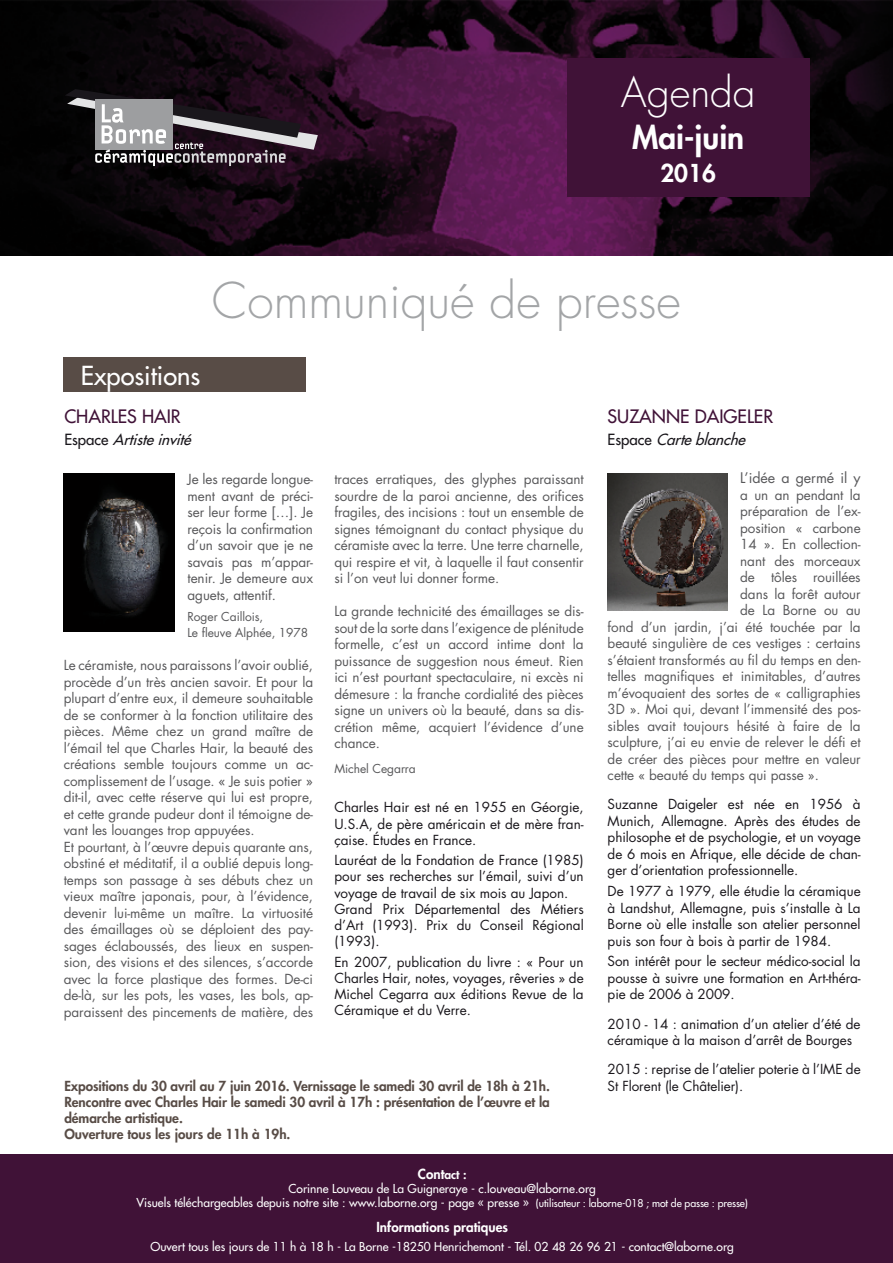
<style>
.page{position:relative;width:893px;height:1263px;background:#fff}
.page>*{position:absolute;margin:0;border:0;box-sizing:border-box;transform-origin:0 0}
.t1{font:300 48px "Futura Std";color:#a3a5a7}
.t2{font:300 40.5px "Futura Std";color:#fff}
.t3{font:800 31.5px "Futura Std";color:#fff}
.t4{font:500 25.5px "Futura Std";color:#fff}
.t5{font:800 24px "Futura Std";color:#fff}
.t6{font:500 18px "Futura Std";letter-spacing:.075em;color:#401237}
.t7{font:500 18px "Futura Std";color:#401237}
.t8{font:italic 500 15px "Futura Std";color:#1a171c}
.t9{font:14.25px "Futura Std";letter-spacing:-.005em;color:#58585a}
.t10{font:13.5px/16.5px "Futura Std";letter-spacing:-.005em;color:#58585a;text-align:justify}
.t11{font:13.5px/16.5px "Futura Std";color:#1a171c;text-align:justify}
.t12{font:800 13.5px/16.2px "Futura Std";letter-spacing:-.005em;color:#584c46}
.t13{font:800 13.5px "Futura Std";color:#fff}
.t14{font:500 12px/14.4px "Futura Std";color:#fff;text-align:center}
.t15{font:12px/16.5px "Futura Std";letter-spacing:-.005em;color:#58585a}
.s1{font-style:normal}
.s2{font-size:14.25px}
.s3{font-size:12px}
.s4{font-size:10.5px}
</style>
<div class="page">
<img style="left:64px;top:473px;width:111px;height:158px">
<img style="left:0;top:0;width:893px;height:255px">
<svg style="left:65px;top:89px;width:253px;height:77px;background:#504950"></svg>
<img style="left:608px;top:473px;width:119px;height:137px">
<div style="left:64px;top:357px;width:242px;height:35px;background:#584c46"></div>
<div style="left:0;top:1154px;width:893px;height:109px;background:#401237"></div>
<div style="left:567px;top:58px;width:242px;height:139px;background:#401237"></div>
<h2 class="t2" style="left:621px;top:67px;width:136px">Agenda</h2>
<h3 class="t3" style="left:632px;top:117px;width:114px">Mai-juin</h3>
<h3 class="t5" style="left:660px;top:158px;width:57px">2016</h3>
<h3 class="t4" style="left:81px;top:360px;width:121px">Expositions</h3>
<h1 class="t1" style="left:212px;top:272px;width:471px">Communiqué de presse</h1>
<h3 class="t7" style="left:64px;top:405px;width:35px">CHARLES</h3>
<h3 class="t7" style="left:142px;top:405px;width:23px">HAIR</h3>
<p class="t8" style="left:64px;top:430px;width:133px"><span class="s1">E s p a c e</span> Artisteinvité</p>
<p class="t10" style="left:188px;top:471px;width:127px">Je les regarde longue&shy;ment avant de préci&shy;ser leur forme […]. Je reçois la confirmation d’un savoir que je ne savais pas m’appar&shy;tenir. Je demeure aux aguets, attentif.</p>
<p class="t15" style="left:188px;top:608px;width:122px">Roger Caillois,<br>Le fleuve Alphée, 1978</p>
<p class="t10" style="left:64px;top:657px;width:251px;text-align:left">Le céramiste, nous paraissons l’avoir oublié, procède d’un très ancien savoir. Et pour la plupart d’entre eux, il demeure souhaitable de se conformer à la fonction utilitaire des pièces. Même chez un grand maître de l’émail tel que Charles Hair, la beauté des créations semble toujours comme un ac&shy;complissement de l’usage. <span class="s2">«</span> Je suis potier <span class="s2">» </span>dit-il, avec cette réserve qui lui est propre, et cette grande pudeur dont il témoigne de&shy;vant les louanges trop appuyées.<br>Et pourtant, à l’œuvre depuis quarante ans, obstiné et méditatif, il a oublié depuis long&shy;temps son passage à ses débuts chez un vieux maître japonais, pour, à l’évidence, devenir lui-même un maître. La virtuosité des émaillages où se déploient des pay&shy;sages éclaboussés, des lieux en suspen&shy;sion, des visions et des silences, s’accorde avec la force plastique des formes. De-ci de-là, sur les pots, les vases, les bols, ap&shy;paraissent des pincements de matière, des</p>
<p class="t10" style="left:334px;top:471px;width:251px">traces erratiques, des glyphes paraissant sourdre de la paroi ancienne, des orifices fragiles, des incisions : tout un ensemble de signes témoignant du contact physique du céramiste avec la terre. Une terre charnelle, qui respire et vit, à laquelle il faut consentir si l’on veut lui donner forme.</p>
<p class="t10" style="left:334px;top:603px;width:251px">La grande technicité des émaillages se dis&shy;sout de la sorte dans l’exigence de plénitude formelle, c’est un accord intime dont la puissance de suggestion nous émeut. Rien ici n’est pourtant spectaculaire, ni excès ni démesure : la franche cordialité des pièces signe un univers où la beauté, dans sa dis&shy;crétion même, acquiert l’évidence d’une chance.</p>
<p class="t15" style="left:334px;top:761px;width:83px">Michel Cegarra</p>
<p class="t11" style="left:334px;top:799px;width:251px">Charles Hair est né en 1955 en Géorgie, U.S.A, de père américain et de mère fran&shy;çaise. Études en France.</p>
<p class="t11" style="left:334px;top:852px;width:251px;text-align:left">Lauréat de la Fondation de France (1985) pour ses recherches sur l’émail, suivi d’un voyage de travail de six mois au Japon.<br>Grand Prix Départemental des Métiers d’Art (1993). Prix du Conseil Régional (1993).</p>
<p class="t11" style="left:334px;top:954px;width:251px">En 2007, publication du livre : « Pour un Charles Hair, notes, voyages, rêveries » de Michel Cegarra aux éditions Revue de la Céramique et du Verre.</p>
<p class="t12" style="left:64px;top:1077px;width:487px">Expositions du 30 avril au 7 juin 2016. Vernissage le samedi 30 avril de 18h à 21h.<br>Rencontre avec Charles Hair le samedi 30 avril à 17h : présentation de l’œuvre et la démarche artistique.<br>Ouverture tous les jours de 11h à 19h.</p>
<h3 class="t6" style="left:608px;top:405px;width:163px">suzanne daigeler</h3>
<p class="t8" style="left:608px;top:430px;width:144px"><span class="s1">E s p a c e</span> Carteblanche</p>
<p class="t9" style="left:740px;top:469px;width:122px">L’idée a germé il y</p>
<p class="t10" style="left:740px;top:486px;width:122px">a un an pendant la</p>
<p class="t10" style="left:740px;top:503px;width:122px">préparation de l’ex-</p>
<p class="t10" style="left:740px;top:519px;width:122px">position « carbone</p>
<p class="t10" style="left:740px;top:536px;width:122px">14 ». En collection-</p>
<p class="t10" style="left:740px;top:552px;width:122px">nant des morceaux</p>
<p class="t10" style="left:740px;top:569px;width:122px">de tôles rouillées</p>
<p class="t10" style="left:740px;top:585px;width:122px">dans la forêt autour</p>
<p class="t10" style="left:740px;top:602px;width:122px">de La Borne ou au</p>
<p class="t10" style="left:608px;top:618px;width:254px">fond d’un jardin, j’ai été touchée par la</p>
<p class="t10" style="left:608px;top:635px;width:255px">beauté singulière de ces vestiges : certains</p>
<p class="t10" style="left:608px;top:651px;width:254px">s’étaient transformés au fil du temps en den-</p>
<p class="t10" style="left:608px;top:668px;width:254px">telles magnifiques et inimitables, d’autres</p>
<p class="t10" style="left:608px;top:684px;width:255px">m’évoquaient des sortes de « calligraphies</p>
<p class="t10" style="left:608px;top:701px;width:254px">3D ». Moi qui, devant l’immensité des pos-</p>
<p class="t10" style="left:608px;top:717px;width:255px">sibles avait toujours hésité à faire de la</p>
<p class="t10" style="left:608px;top:734px;width:255px">sculpture, j’ai eu envie de relever le défi et</p>
<p class="t10" style="left:608px;top:750px;width:255px">de créer des pièces pour mettre en valeur</p>
<p class="t10" style="left:608px;top:767px;width:213px">cette « beauté du temps qui passe ».</p>
<p class="t11" style="left:608px;top:796px;width:255px">Suzanne Daigeler est née en 1956 à Munich, Allemagne. Après des études de philosophe et de psychologie, et un voyage de 6 mois en Afrique, elle décide de chan&shy;ger d’orientation professionnelle.</p>
<p class="t11" style="left:608px;top:883px;width:255px">De 1977 à 1979, elle étudie la céramique à Landshut, Allemagne, puis s’installe à La Borne où elle installe son atelier personnel puis son four à bois à partir de 1984.</p>
<p class="t11" style="left:608px;top:953px;width:254px">Son intérêt pour le secteur médico-social la pousse à suivre une formation en Art-théra&shy;pie de 2006 à 2009.</p>
<p class="t11" style="left:608px;top:1015px;width:254px">2010 - 14 : animation d’un atelier d’été de céramique à la maison d’arrêt de Bourges</p>
<p class="t11" style="left:608px;top:1061px;width:254px">2015 : reprise de l’atelier poterie à l’IME de<br>St Florent (le Châtelier).</p>
<p class="t13" style="left:418px;top:1165px;width:50px">Cont<span class="s3">act :</span></p>
<p class="t14" style="left:136px;top:1181px;width:613px">Corinne Louveau de La Guigneraye - c.louveau@laborne.org<br>Visuels téléchargeables depuis notre site : www.laborne.org - page « presse » <span class="s4">(utilisateur : laborne-018 ; mot de passe : presse)</span></p>
<p class="t13" style="left:376px;top:1218px;width:133px">Informations pratiques</p>
<p class="t14" style="left:151px;top:1239px;width:585px">Ouvert tous les jours de 11 h à 18 h - La Borne -18250 Henrichemont - Tél. 02 48 26 96 21 - contact@laborne.org</p>
</div>
